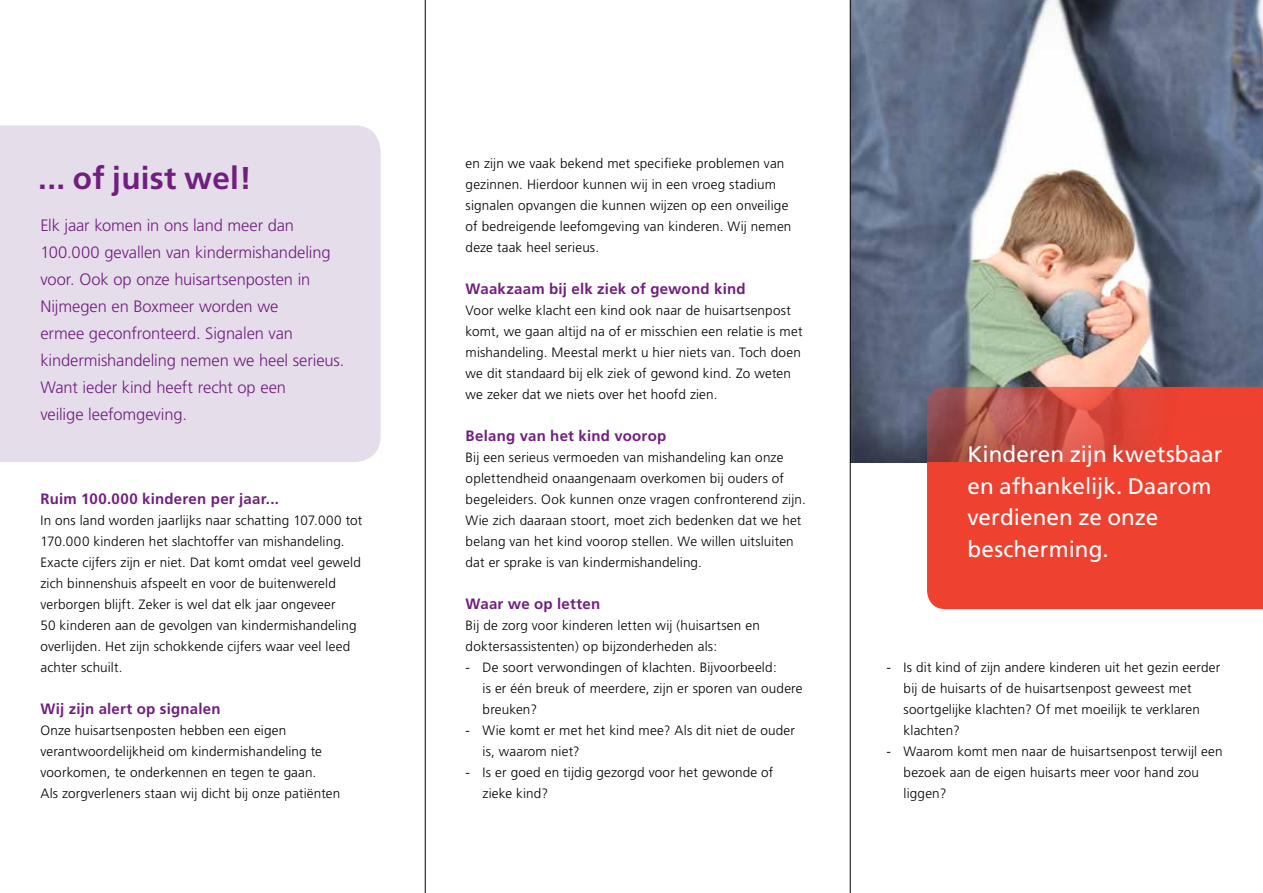
<style>
.page{position:relative;width:1263px;height:893px;background:#fff}
.page>*{position:absolute;margin:0;border:0;box-sizing:border-box;transform-origin:0 0}
.t1{font:700 31.5px "Frutiger CE";letter-spacing:.01em;color:#711f7e}
.t2{font:22.5px/31.5px "Frutiger";color:#fff}
.t3{font:300 16.5px/27px "Frutiger";letter-spacing:-.005em;color:#711f7e}
.t4{font:700 15px "Frutiger CE";letter-spacing:.015em;color:#711f7e}
.t5{font:300 13.5px/21px "Frutiger";letter-spacing:.01em;color:#000}
</style>
<div class="page">
<img style="left:851px;top:0;width:412px;height:462px">
<div style="left:927px;top:471px;width:336px;height:138px;background:#ef4130"></div>
<svg style="left:927px;top:387px;width:336px;height:84px;background:#d24a3d"></svg>
<div style="left:0;top:125px;width:381px;height:337px;background:#e6ddeb"></div>
<hr style="left:425px;top:0;width:1px;height:893px;background:#000">
<hr style="left:850px;top:0;width:1px;height:893px;background:#000">
<h1 class="t1" style="left:38px;top:159px;width:215px">... of juist wel!</h1>
<p class="t3" style="left:40px;top:212px;width:306px">Elk jaar komen in ons land meer dan 100.000 gevallen van kindermishandeling voor. Ook op onze huisartsenposten in Nijmegen en Boxmeer worden we<br>ermee geconfronteerd. Signalen van kindermishandeling nemen we heel serieus.<br>Want ieder kind heeft recht op een<br>veilige leefomgeving.</p>
<p class="t4" style="left:40px;top:490px;width:240px">Ruim 100.000 kinderen per jaar...</p>
<p class="t5" style="left:40px;top:510px;width:323px">In ons land worden jaarlijks naar schatting 107.000 tot 170.000 kinderen het slachtoffer van mishandeling.<br>Exacte cijfers zijn er niet. Dat komt omdat veel geweld zich binnenshuis afspeelt en voor de buitenwereld verborgen blijft. Zeker is wel dat elk jaar ongeveer<br>50 kinderen aan de gevolgen van kindermishandeling overlijden. Het zijn schokkende cijfers waar veel leed achter schuilt.</p>
<p class="t4" style="left:40px;top:700px;width:182px">Wij zijn alert op signalen</p>
<p class="t5" style="left:40px;top:720px;width:301px">Onze huisartsenposten hebben een eigen verantwoordelijkheid om kindermishandeling te voorkomen, te onderkennen en tegen te gaan.<br>Als zorgverleners staan wij dicht bij onze patiënten</p>
<p class="t5" style="left:466px;top:153px;width:327px">en zijn we vaak bekend met specifieke problemen van gezinnen. Hierdoor kunnen wij in een vroeg stadium signalen opvangen die kunnen wijzen op een onveilige of bedreigende leefomgeving van kinderen. Wij nemen deze taak heel serieus.</p>
<p class="t4" style="left:466px;top:280px;width:281px">Waakzaam bij elk ziek of gewond kind</p>
<p class="t5" style="left:466px;top:300px;width:338px">Voor welke klacht een kind ook naar de huisartsenpost komt, we gaan altijd na of er misschien een relatie is met mishandeling. Meestal merkt u hier niets van. Toch doen we dit standaard bij elk ziek of gewond kind. Zo weten we zeker dat we niets over het hoofd zien.</p>
<p class="t4" style="left:466px;top:427px;width:202px">Belang van het kind voorop</p>
<p class="t5" style="left:466px;top:447px;width:342px">Bij een serieus vermoeden van mishandeling kan onze oplettendheid onaangenaam overkomen bij ouders of begeleiders. Ook kunnen onze vragen confronterend zijn.<br>Wie zich daaraan stoort, moet zich bedenken dat we het belang van het kind voorop stellen. We willen uitsluiten dat er sprake is van kindermishandeling.</p>
<p class="t4" style="left:466px;top:595px;width:136px">Waar we op letten</p>
<p class="t5" style="left:466px;top:615px;width:296px">Bij de zorg voor kinderen letten wij (huisartsen en doktersassistenten) op bijzonderheden als:</p>
<p class="t5" style="left:483px;top:657px;width:321px;text-indent:-17px">- De soort verwondingen of klachten. Bijvoorbeeld:<br>is er één breuk of meerdere, zijn er sporen van oudere breuken?</p>
<p class="t5" style="left:483px;top:720px;width:314px;text-indent:-17px">- Wie komt er met het kind mee? Als dit niet de ouder is, waarom niet?</p>
<p class="t5" style="left:483px;top:762px;width:292px;text-indent:-17px">- Is er goed en tijdig gezorgd voor het gewonde of zieke kind?</p>
<h2 class="t2" style="left:967px;top:439px;width:257px">Kinderen zijn kwetsbaar en afhankelijk. Daarom verdienen ze onze bescherming.</h2>
<p class="t5" style="left:904px;top:657px;width:318px;text-indent:-17px">- Is dit kind of zijn andere kinderen uit het gezin eerder bij de huisarts of de huisartsenpost geweest met soortgelijke klachten? Of met moeilijk te verklaren klachten?</p>
<p class="t5" style="left:904px;top:741px;width:321px;text-indent:-17px">- Waarom komt men naar de huisartsenpost terwijl een bezoek aan de eigen huisarts meer voor hand zou liggen?</p>
</div>
